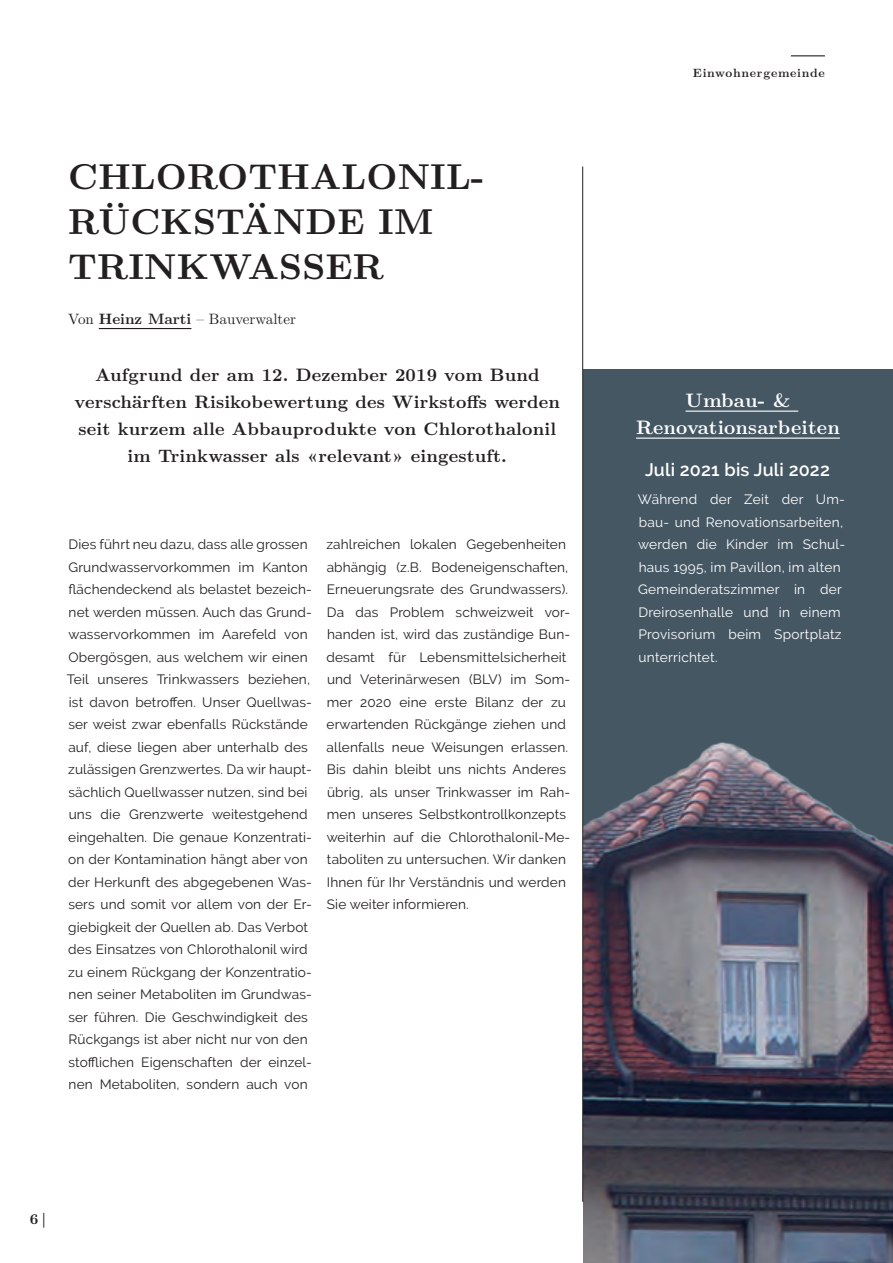
<style>
.page{position:relative;width:893px;height:1263px;background:#fff}
.page>*{position:absolute;margin:0;border:0;box-sizing:border-box;transform-origin:0 0}
.t1{font:700 36px/45px "LM Roman 10";letter-spacing:.005em;color:#231f20}
.t2{font:700 19.5px/27px "LM Roman 10";letter-spacing:.01em;color:#fff;text-align:center}
.t3{font:700 18px/27px "LM Roman 10";letter-spacing:.01em;color:#231f20;text-align:center}
.t4{font:600 18px "Raleway";letter-spacing:.01em;color:#fff}
.t5{font:15px "LM Roman 10";color:#231f20}
.t6{font:700 15px "LM Roman 10";color:#231f20}
.t7{font:13.5px/22.5px "Raleway";letter-spacing:.01em;color:#231f20}
.t8{font:13.5px/22.5px "Raleway";letter-spacing:.02em;color:#fff}
.t9{font:700 12px "LM Roman 10";letter-spacing:.06em;color:#231f20}
.s1{font-weight:700}
</style>
<div class="page">
<div style="left:583px;top:369px;width:310px;height:894px;background:#465764"></div>
<img style="left:583px;top:617px;width:310px;height:646px">
<hr style="left:791px;top:55px;width:34px;height:1px;background:#231f20">
<hr style="left:99px;top:328px;width:92px;height:1px;background:#231f20">
<hr style="left:582px;top:167px;width:1px;height:1035px;background:#231f20">
<hr style="left:685px;top:411px;width:113px;height:1px;background:#fff">
<hr style="left:636px;top:438px;width:204px;height:1px;background:#fff">
<h1 class="t1" style="left:68px;top:151px;width:418px">CHLOROTHALONIL-<br>RÜCKSTÄNDE IM<br>TRINKWASSER</h1>
<p class="t5" style="left:68px;top:307px;width:229px">Von <span class="s1">Heinz Marti</span> – Bauverwalter</p>
<h3 class="t3" style="left:75px;top:360px;width:487px">Aufgrund der am 12. Dezember 2019 vom Bund verschärften Risikobewertung des Wirkstoffs werden seit kurzem alle Abbauprodukte von Chlorothalonil im Trinkwasser als «relevant» eingestuft.</h3>
<p class="t7" style="left:67px;top:533px;width:246px">Dies führt neu dazu, dass alle grossen Grundwasservorkommen im Kanton flächendeckend als belastet bezeich&shy;net werden müssen. Auch das Grund&shy;wasservorkommen im Aarefeld von Obergösgen, aus welchem wir einen Teil unseres Trinkwassers beziehen, ist davon betroffen. Unser Quellwas&shy;ser weist zwar ebenfalls Rückstände auf, diese liegen aber unterhalb des zulässigen Grenzwertes. Da wir haupt&shy;sächlich Quellwasser nutzen, sind bei uns die Grenzwerte weitestgehend eingehalten. Die genaue Konzentrati&shy;on der Kontamination hängt aber von der Herkunft des abgegebenen Was&shy;sers und somit vor allem von der Er&shy;giebigkeit der Quellen ab. Das Verbot des Einsatzes von Chlorothalonil wird zu einem Rückgang der Konzentratio&shy;nen seiner Metaboliten im Grundwas&shy;ser führen. Die Geschwindigkeit des Rückgangs ist aber nicht nur von den stofflichen Eigenschaften der einzel&shy;nen Metaboliten, sondern auch von</p>
<p class="t7" style="left:326px;top:533px;width:245px">zahlreichen lokalen Gegebenheiten abhängig (z.B. Bodeneigenschaften, Erneuerungsrate des Grundwassers).<br>Da das Problem schweizweit vor&shy;handen ist, wird das zuständige Bun&shy;desamt für Lebensmittelsicherheit und Veterinärwesen (BLV) im Som&shy;mer 2020 eine erste Bilanz der zu erwartenden Rückgänge ziehen und allenfalls neue Weisungen erlassen.<br>Bis dahin bleibt uns nichts Anderes übrig, als unser Trinkwasser im Rah&shy;men unseres Selbstkontrollkonzepts weiterhin auf die Chlorothalonil-Me&shy;taboliten zu untersuchen. Wir danken Ihnen für Ihr Verständnis und werden Sie weiter informieren.</p>
<p class="t6" style="left:30px;top:1207px;width:18px">6|</p>
<p class="t9" style="left:693px;top:63px;width:134px">Einwohnergemeinde</p>
<h2 class="t2" style="left:636px;top:385px;width:205px">Umbau- &amp;<br>Renovationsarbeiten</h2>
<h3 class="t4" style="left:645px;top:460px;width:186px">Juli 2021 bis Juli 2022</h3>
<p class="t8" style="left:638px;top:488px;width:209px">Während der Zeit der Um&shy;bau- und Renovationsarbeiten, werden die Kinder im Schul&shy;haus 1995, im Pavillon, im alten<br>Gemeinderatszimmer in der<br>Dreirosenhalle und in einem<br>Provisorium beim Sportplatz unterrichtet.</p>
</div>
